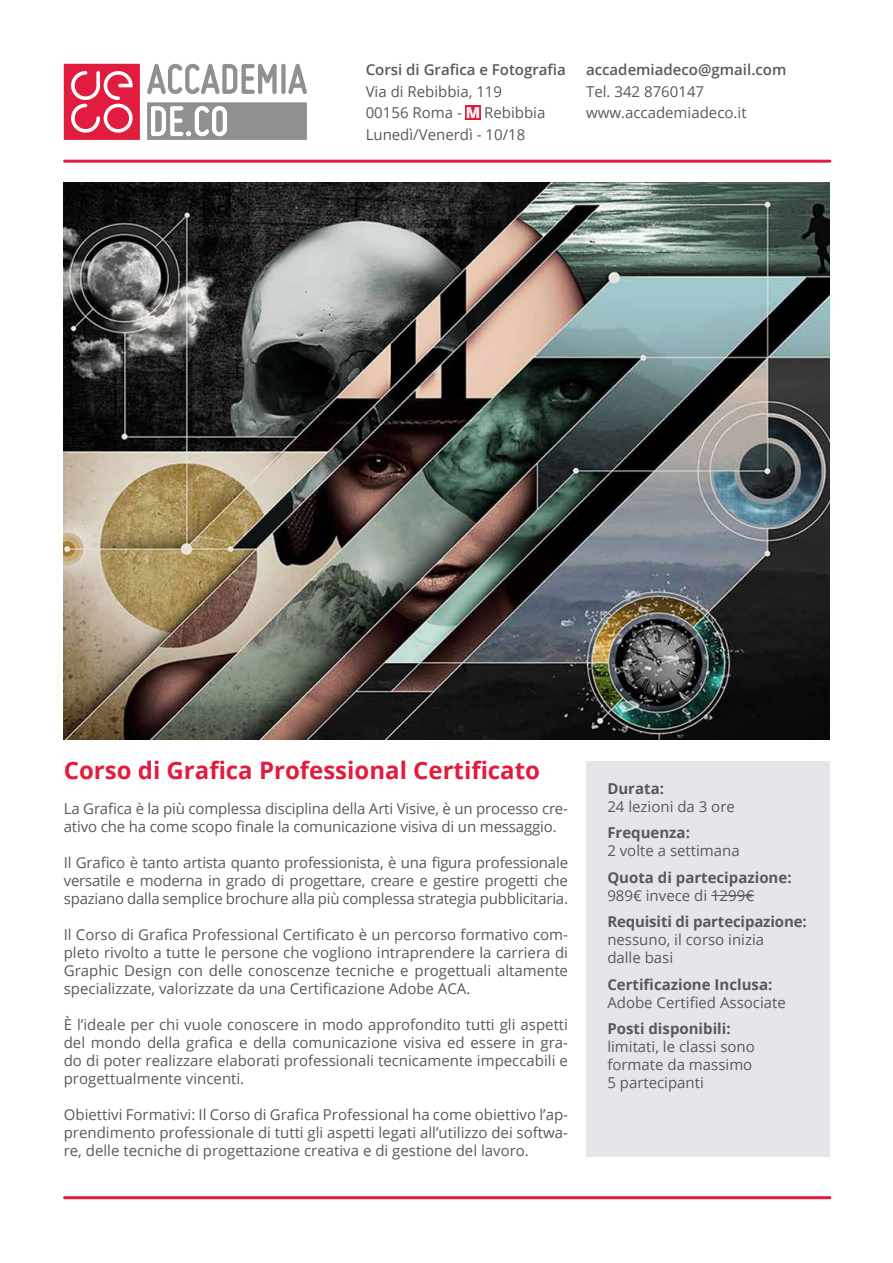
<style>
.page{position:relative;width:893px;height:1263px;background:#fff}
.page>*{position:absolute;margin:0;border:0;box-sizing:border-box;transform-origin:0 0}
.t1{font:700 24px "Open Sans";color:#e11c3e}
.t2{font:15px/18px "Open Sans";color:#58595b}
.t3{font:700 15px "Open Sans";color:#58595b}
.t4{font:600 15px "Open Sans";color:#58595b}
.s1{font-weight:800;color:#fff}
</style>
<div class="page">
<div style="left:465px;top:106px;width:16px;height:14px;background:#e11c3e"></div>
<svg style="left:64px;top:64px;width:76px;height:76px;background:#e64561"></svg>
<svg style="left:147px;top:63px;width:130px;height:31px"></svg>
<div style="left:281px;top:64px;width:5px;height:30px;background:#8f9092;border-radius:2px"></div>
<svg style="left:288px;top:64px;width:19px;height:30px"></svg>
<svg style="left:147px;top:102px;width:160px;height:38px;background:#a3a3a5"></svg>
<hr style="left:65px;top:160px;width:765px;height:3px;background:#e11c3e">
<hr style="left:65px;top:1196px;width:765px;height:3px;background:#e11c3e">
<img style="left:64px;top:182px;width:765px;height:557px">
<div style="left:586px;top:761px;width:243px;height:396px;background:#e5e6e9"></div>
<hr style="left:711px;top:895px;width:43px;height:1px;background:#58595b">
<p class="t4" style="left:366px;top:60px;width:202px">Corsi di Grafica e Fotografia</p>
<p class="t2" style="left:366px;top:80px;width:181px;line-height:21.6px">Via di Rebibbia, 119<br>00156 Roma - <span class="s1">M</span> Rebibbia<br>Lunedì/Venerdì - 10/18</p>
<p class="t4" style="left:586px;top:60px;width:202px">accademiadeco@gmail.com</p>
<p class="t2" style="left:586px;top:80px;width:162px;line-height:21.6px">Tel. 342 8760147 www.accademiadeco.it</p>
<h1 class="t1" style="left:64px;top:753px;width:478px">Corso di Grafica Professional Certificato</h1>
<p class="t2" style="left:64px;top:799px;width:506px">La Grafica è la più complessa disciplina della Arti Visive, è un processo cre&shy;ativo che ha come scopo finale la comunicazione visiva di un messaggio.</p>
<p class="t2" style="left:64px;top:853px;width:506px;text-align:justify">Il Grafico è tanto artista quanto professionista, è una figura professionale versatile e moderna in grado di progettare, creare e gestire progetti che spaziano dalla semplice brochure alla più complessa strategia pubblicitaria.</p>
<p class="t2" style="left:64px;top:925px;width:506px;text-align:justify">Il Corso di Grafica Professional Certificato è un percorso formativo com&shy;pleto rivolto a tutte le persone che vogliono intraprendere la carriera di Graphic Design con delle conoscenze tecniche e progettuali altamente specializzate, valorizzate da una Certificazione Adobe ACA.</p>
<p class="t2" style="left:64px;top:1015px;width:506px;text-align:justify">È l’ideale per chi vuole conoscere in modo approfondito tutti gli aspetti del mondo della grafica e della comunicazione visiva ed essere in gra&shy;do di poter realizzare elaborati professionali tecnicamente impeccabili e progettualmente vincenti.</p>
<p class="t2" style="left:64px;top:1105px;width:506px;text-align:justify">Obiettivi Formativi: Il Corso di Grafica Professional ha come obiettivo l’ap&shy;prendimento professionale di tutti gli aspetti legati all’utilizzo dei softwa&shy;re, delle tecniche di progettazione creativa e di gestione del lavoro.</p>
<p class="t3" style="left:607px;top:777px;width:58px">Durata:</p>
<p class="t2" style="left:607px;top:797px;width:129px">24 lezioni da 3 ore</p>
<p class="t3" style="left:607px;top:822px;width:84px">Frequenza:</p>
<p class="t2" style="left:607px;top:841px;width:134px">2 volte a settimana</p>
<p class="t3" style="left:607px;top:866px;width:186px">Quota di partecipazione:</p>
<p class="t2" style="left:607px;top:886px;width:148px">989€ invece di 1299€</p>
<p class="t3" style="left:607px;top:911px;width:201px">Requisiti di partecipazione:</p>
<p class="t2" style="left:607px;top:930px;width:158px">nessuno, il corso inizia dalle basi</p>
<p class="t3" style="left:607px;top:973px;width:167px">Certificazione Inclusa:</p>
<p class="t2" style="left:607px;top:993px;width:180px">Adobe Certified Associate</p>
<p class="t3" style="left:607px;top:1018px;width:125px">Posti disponibili:</p>
<p class="t2" style="left:607px;top:1037px;width:149px">limitati, le classi sono formate da massimo<br>5 partecipanti</p>
</div>
